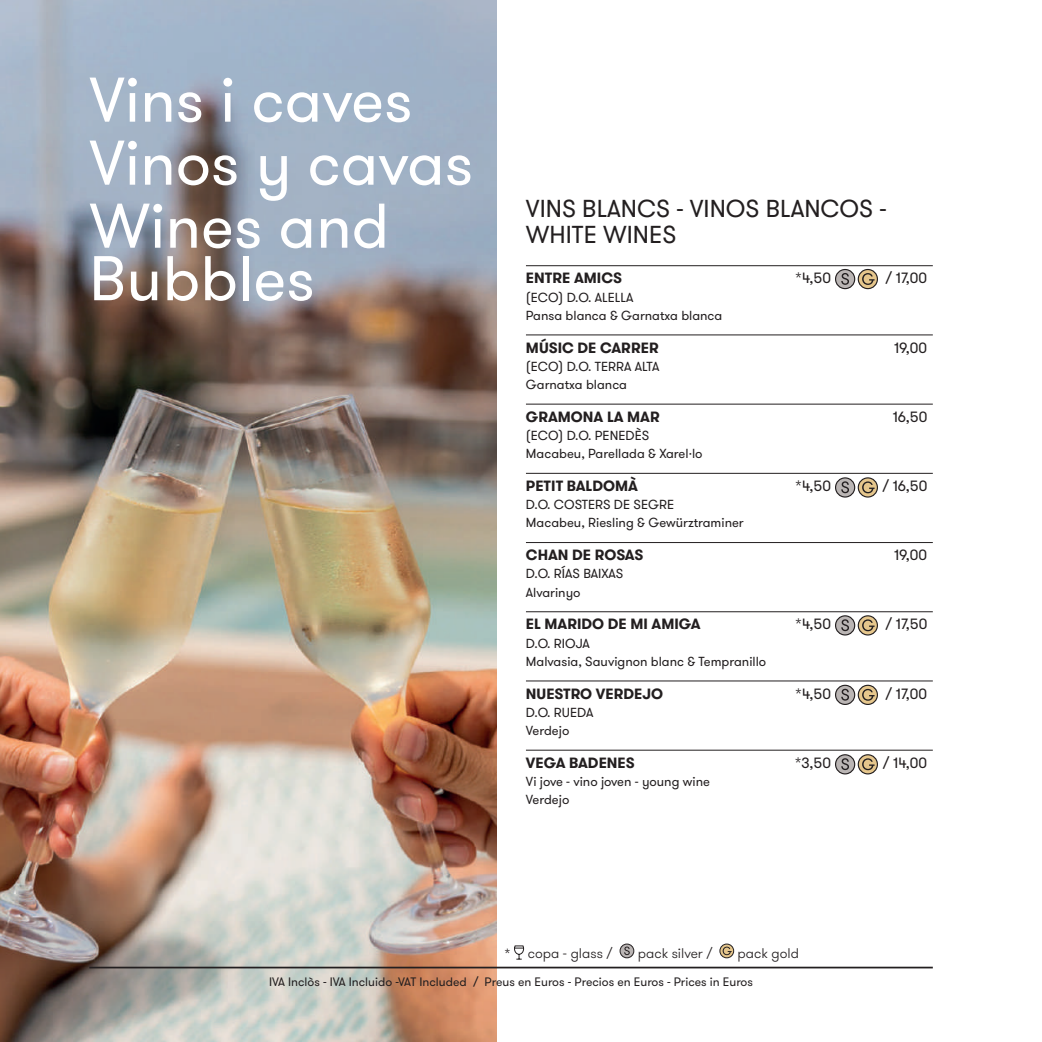
<style>
.page{position:relative;width:1042px;height:1042px;background:#fff}
.page>*{position:absolute;margin:0;border:0;box-sizing:border-box;transform-origin:0 0}
.t1{font:63px/63px "GT Walsheim";color:#fff}
.t2{font:24.5px/26.2px "GT Walsheim";color:#231f20}
.t3{font:700 14.88px "GT Walsheim";color:#231f20}
.t4{font:14.88px "GT Walsheim";color:#231f20}
.t5{font:300 14px "GT Walsheim";color:#231f20}
.t6{font:13.12px/18.2px "GT Walsheim";color:#231f20}
.t7{font:12.25px "GT Walsheim";color:#231f20}
.s1{font-weight:400;font-size:13.12px}
</style>
<div class="page">
<img style="left:0;top:0;width:496px;height:1042px">
<hr style="left:89px;top:966px;width:844px;height:2px;background:#231f20">
<hr style="left:526px;top:265px;width:407px;height:1px;background:#231f20">
<hr style="left:526px;top:335px;width:407px;height:1px;background:#231f20">
<hr style="left:526px;top:404px;width:407px;height:1px;background:#231f20">
<hr style="left:526px;top:473px;width:407px;height:1px;background:#231f20">
<hr style="left:526px;top:542px;width:407px;height:1px;background:#231f20">
<hr style="left:526px;top:611px;width:407px;height:1px;background:#231f20">
<hr style="left:526px;top:680px;width:407px;height:1px;background:#231f20">
<hr style="left:526px;top:750px;width:407px;height:1px;background:#231f20">
<svg style="left:514px;top:945px;width:10px;height:15px"></svg>
<svg style="left:620px;top:944px;width:14px;height:14px"></svg>
<div style="left:619px;top:943px;width:15px;height:15px;border:1px solid #231f20;border-radius:50%"></div>
<svg style="left:624px;top:946px;width:6px;height:9px"></svg>
<svg style="left:720px;top:944px;width:13px;height:14px"></svg>
<div style="left:719px;top:943px;width:15px;height:15px;border:1px solid #231f20;border-radius:50%"></div>
<svg style="left:722px;top:946px;width:9px;height:9px"></svg>
<svg style="left:858px;top:616px;width:19px;height:19px"></svg>
<div style="left:858px;top:615px;width:20px;height:20px;border:1px solid #231f20;border-radius:50%"></div>
<svg style="left:862px;top:619px;width:12px;height:12px"></svg>
<svg style="left:835px;top:616px;width:19px;height:19px"></svg>
<div style="left:835px;top:615px;width:20px;height:20px;border:1px solid #231f20;border-radius:50%"></div>
<svg style="left:841px;top:619px;width:8px;height:12px"></svg>
<svg style="left:858px;top:478px;width:19px;height:19px"></svg>
<div style="left:858px;top:477px;width:20px;height:20px;border:1px solid #231f20;border-radius:50%"></div>
<svg style="left:862px;top:481px;width:12px;height:12px"></svg>
<svg style="left:835px;top:478px;width:19px;height:19px"></svg>
<div style="left:835px;top:477px;width:20px;height:20px;border:1px solid #231f20;border-radius:50%"></div>
<svg style="left:841px;top:481px;width:8px;height:12px"></svg>
<svg style="left:858px;top:269px;width:19px;height:20px"></svg>
<div style="left:858px;top:269px;width:20px;height:20px;border:1px solid #231f20;border-radius:50%"></div>
<svg style="left:862px;top:273px;width:12px;height:12px"></svg>
<svg style="left:835px;top:269px;width:19px;height:20px"></svg>
<div style="left:835px;top:269px;width:20px;height:20px;border:1px solid #231f20;border-radius:50%"></div>
<svg style="left:841px;top:273px;width:8px;height:12px"></svg>
<svg style="left:858px;top:685px;width:19px;height:19px"></svg>
<div style="left:858px;top:685px;width:20px;height:20px;border:1px solid #231f20;border-radius:50%"></div>
<svg style="left:862px;top:689px;width:12px;height:12px"></svg>
<svg style="left:835px;top:685px;width:19px;height:19px"></svg>
<div style="left:835px;top:685px;width:20px;height:20px;border:1px solid #231f20;border-radius:50%"></div>
<svg style="left:841px;top:689px;width:8px;height:11px"></svg>
<svg style="left:858px;top:755px;width:19px;height:19px"></svg>
<div style="left:858px;top:754px;width:20px;height:20px;border:1px solid #231f20;border-radius:50%"></div>
<svg style="left:862px;top:758px;width:12px;height:12px"></svg>
<svg style="left:835px;top:755px;width:19px;height:19px"></svg>
<div style="left:835px;top:754px;width:20px;height:20px;border:1px solid #231f20;border-radius:50%"></div>
<svg style="left:841px;top:758px;width:8px;height:12px"></svg>
<h1 class="t1" style="left:89px;top:70px;width:385px">Vins i caves<br>Vinos y cavas<br>Wines and</h1>
<h1 class="t1" style="left:89px;top:248px;width:227px">Bubbles</h1>
<h2 class="t2" style="left:526px;top:196px;width:362px">VINS BLANCS - VINOS BLANCOS -<br>WHITE WINES</h2>
<p class="t3" style="left:526px;top:268px;width:98px">ENTRE AMICS</p>
<p class="t4" style="left:795px;top:269px;width:37px">*4,50</p>
<p class="t4" style="left:885px;top:269px;width:43px">/ 17,00</p>
<p class="t6" style="left:526px;top:288px;width:198px">(ECO) D.O. ALELLA<br>Pansa blanca &amp; Garnatxa blanca</p>
<p class="t3" style="left:526px;top:338px;width:134px">MÚSIC DE CARRER</p>
<p class="t4" style="left:894px;top:338px;width:34px">19,00</p>
<p class="t6" style="left:526px;top:357px;width:135px">(ECO) D.O. TERRA ALTA<br>Garnatxa blanca</p>
<p class="t3" style="left:526px;top:407px;width:135px">GRAMONA LA MAR</p>
<p class="t4" style="left:893px;top:407px;width:36px">16,50</p>
<p class="t6" style="left:526px;top:426px;width:178px">(ECO) D.O. PENEDÈS<br>Macabeu, Parellada &amp; Xarel·lo</p>
<p class="t3" style="left:526px;top:476px;width:113px">PETIT BALDOMÀ</p>
<p class="t4" style="left:795px;top:476px;width:37px">*4,50</p>
<p class="t4" style="left:882px;top:476px;width:46px">/ 16,50</p>
<p class="t6" style="left:526px;top:496px;width:219px">D.O. COSTERS DE SEGRE<br>Macabeu, Riesling &amp; Gewürztraminer</p>
<p class="t3" style="left:526px;top:545px;width:119px">CHAN DE ROSAS</p>
<p class="t4" style="left:894px;top:545px;width:34px">19,00</p>
<p class="t6" style="left:526px;top:565px;width:99px">D.O. RÍAS BAIXAS<br>Alvarinyo</p>
<p class="t3" style="left:526px;top:614px;width:176px">EL MARIDO DE MI AMIGA</p>
<p class="t4" style="left:795px;top:615px;width:37px">*4,50</p>
<p class="t4" style="left:885px;top:615px;width:43px">/ 17,50</p>
<p class="t6" style="left:526px;top:634px;width:242px">D.O. RIOJA<br>Malvasia, Sauvignon blanc &amp; Tempranillo</p>
<p class="t3" style="left:526px;top:683px;width:139px">NUESTRO VERDEJO</p>
<p class="t4" style="left:795px;top:684px;width:37px">*4,50</p>
<p class="t4" style="left:885px;top:684px;width:43px">/ 17,00</p>
<p class="t6" style="left:526px;top:703px;width:69px">D.O. RUEDA<br>Verdejo</p>
<p class="t3" style="left:526px;top:753px;width:110px">VEGA BADENES</p>
<p class="t4" style="left:794px;top:753px;width:38px">*3,50</p>
<p class="t4" style="left:883px;top:753px;width:46px">/ 14,00</p>
<p class="t6" style="left:526px;top:772px;width:185px">Vi jove - vino joven - young wine<br>Verdejo</p>
<p class="t5" style="left:504px;top:944px;width:109px"><span class="s1">*</span> copa - glass /</p>
<p class="t5" style="left:638px;top:944px;width:76px">pack silver /</p>
<p class="t5" style="left:737px;top:944px;width:63px">pack gold</p>
<p class="t7" style="left:269px;top:974px;width:485px">IVA Inclòs - IVA Incluido -VAT Included / Preus en Euros - Precios en Euros - Prices in Euros</p>
</div>
